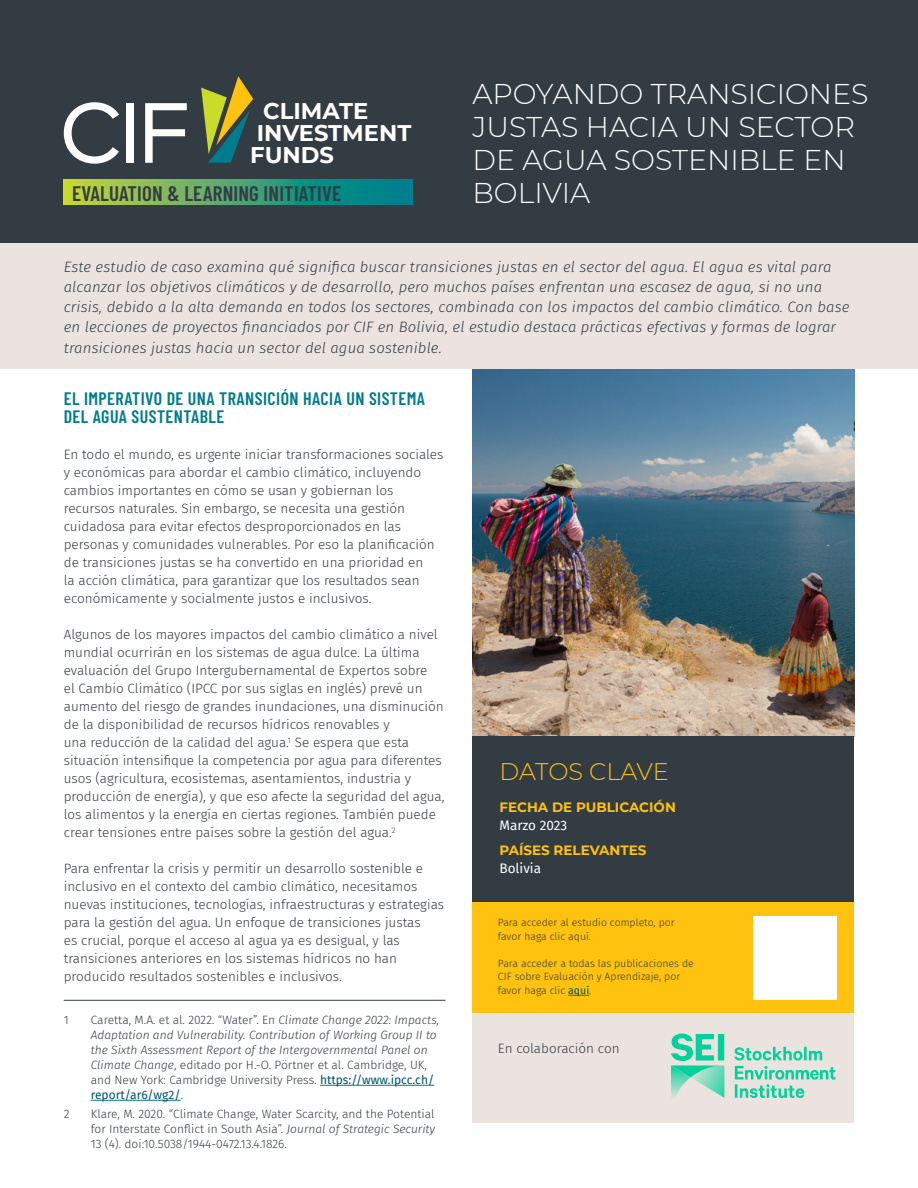
<style>
.page{position:relative;width:918px;height:1188px;background:#fff}
.page>*{position:absolute;margin:0;border:0;box-sizing:border-box;transform-origin:0 0}
.Heading_2_pager{font:300 28.5px/33px "Montserrat";color:#fff}
.Quick_Facts_heading{font:300 24px "Montserrat";letter-spacing:-.01em;color:#ffc20e}
.t1{font:700 22.65px/21.8px "Montserrat";color:#fff}
.Evaluation___Learnin{font:600 21px "Barlow Condensed";letter-spacing:.01em;color:#333c42}
.Headline_paragraph{font:600 18px/18px "Barlow Condensed";letter-spacing:.025em;color:#007c8e}
.Intro_paragraph_text{font:italic 300 15px/20.2px "Fira Sans";letter-spacing:.01em;color:#333c42}
.Text{font:300 13.5px/18px "Fira Sans";color:#333c42}
.Project_Data_bold{font:700 13.5px "Montserrat";color:#ffc20e}
.Project_Data{font:13.5px "Fira Sans";color:#fff}
.Footnote_text{font:italic 300 12px/15px "Fira Sans";color:#333c42}
.Footnote_text-2{font:300 12px/15px "Fira Sans";color:#333c42;text-align:justify}
.Text_small{font:300 10.5px/13.5px "Fira Sans";color:#333c42}
.s1{font-style:normal}
.s2{font-weight:400;font-style:normal;color:#005360}
.s3{font-style:italic}
.s4{font-weight:400;color:#005360}
</style>
<div class="page">
<div style="left:0;top:243px;width:918px;height:126px;background:#ebe3e0"></div>
<div style="left:0;top:0;width:918px;height:243px;background:#333c42"></div>
<img style="left:472px;top:369px;width:382px;height:368px">
<svg style="left:64px;top:180px;width:348px;height:25px;background:#50a66b"></svg>
<svg style="left:64px;top:102px;width:55px;height:62px"></svg>
<div style="left:126px;top:103px;width:7px;height:60px;background:#fff"></div>
<svg style="left:145px;top:103px;width:42px;height:60px"></svg>
<svg style="left:201px;top:76px;width:52px;height:87px"></svg>
<div style="left:472px;top:898px;width:382px;height:114px;background:#ffc20e"></div>
<div style="left:472px;top:737px;width:382px;height:165px;background:#333c42"></div>
<div style="left:753px;top:916px;width:84px;height:84px;background:#fff"></div>
<svg style="left:568px;top:995px;width:21px;height:1px"></svg>
<div style="left:472px;top:1013px;width:382px;height:110px;background:#ebe3e0"></div>
<svg style="left:671px;top:1034px;width:53px;height:64px"></svg>
<svg style="left:734px;top:1047px;width:101px;height:51px"></svg>
<hr style="left:64px;top:1000px;width:381px;height:1px;background:#333c42">
<hr style="left:320px;top:1085px;width:114px;height:1px;background:#007c8e">
<hr style="left:91px;top:1100px;width:90px;height:1px;background:#007c8e">
<p class="t1" style="left:250px;top:99px;width:163px;text-indent:13px">CLIMATE<br>INVESTMENT<br>FUNDS</p>
<p class="Evaluation___Learnin" style="left:72px;top:178px;width:271px">EVALUATION &amp; LEARNING INITIATIVE</p>
<p class="Heading_2_pager" style="left:472px;top:76px;width:398px">APOYANDO TRANSICIONES<br>JUSTAS HACIA UN SECTOR<br>DE AGUA SOSTENIBLE EN<br>BOLIVIA</p>
<p class="Intro_paragraph_text" style="left:64px;top:256px;width:787px">Este estudio de caso examina qué significa buscar transiciones justas en el sector del agua. El agua es vital para alcanzar los objetivos climáticos y de desarrollo, pero muchos países enfrentan una escasez de agua, si no una crisis, debido a la alta demanda en todos los sectores, combinada con los impactos del cambio climático. Con base en lecciones de proyectos financiados por CIF en Bolivia, el estudio destaca prácticas efectivas y formas de lograr transiciones justas hacia un sector del agua sostenible.</p>
<p class="Headline_paragraph" style="left:64px;top:388px;width:363px">EL IMPERATIVO DE UNA TRANSICIÓN HACIA UN SISTEMA<br>DEL AGUA SUSTENTABLE</p>
<p class="Text" style="left:64px;top:445px;width:381px">En todo el mundo, es urgente iniciar transformaciones sociales y económicas para abordar el cambio climático, incluyendo cambios importantes en cómo se usan y gobiernan los recursos naturales. Sin embargo, se necesita una gestión cuidadosa para evitar efectos desproporcionados en las personas y comunidades vulnerables. Por eso la planificación de transiciones justas se ha convertido en una prioridad en<br>la acción climática, para garantizar que los resultados sean económicamente y socialmente justos e inclusivos.</p>
<p class="Text" style="left:64px;top:625px;width:382px">Algunos de los mayores impactos del cambio climático a nivel mundial ocurrirán en los sistemas de agua dulce. La última evaluación del Grupo Intergubernamental de Expertos sobre<br>el Cambio Climático (IPCC por sus siglas en inglés) prevé un aumento del riesgo de grandes inundaciones, una disminución de la disponibilidad de recursos hídricos renovables y<br>una reducción de la calidad del agua.<sup>1</sup> Se espera que esta situación intensifique la competencia por agua para diferentes usos (agricultura, ecosistemas, asentamientos, industria y producción de energía), y que eso afecte la seguridad del agua, los alimentos y la energía en ciertas regiones. También puede crear tensiones entre países sobre la gestión del agua.<sup>2</sup></p>
<p class="Text" style="left:64px;top:859px;width:382px">Para enfrentar la crisis y permitir un desarrollo sostenible e inclusivo en el contexto del cambio climático, necesitamos nuevas instituciones, tecnologías, infraestructuras y estrategias para la gestión del agua. Un enfoque de transiciones justas<br>es crucial, porque el acceso al agua ya es desigual, y las transiciones anteriores en los sistemas hídricos no han producido resultados sostenibles e inclusivos.</p>
<p class="Footnote_text-2" style="left:64px;top:1012px;width:6px">1</p>
<p class="Footnote_text" style="left:91px;top:1012px;width:350px"><span class="s1">Caretta, M.A. et al. 2022. “Water”. En</span> Climate Change 2022: Impacts, Adaptation and Vulnerability. Contribution of Working Group II to the Sixth Assessment Report of the Intergovernmental Panel on Climate Change<span class="s1">, editado por H.-O. Pörtner et al. Cambridge, UK, and New York: Cambridge University Press.</span> <span class="s2">https://www.ipcc.ch/ report/ar6/wg2/</span><span class="s1">.</span></p>
<p class="Footnote_text-2" style="left:64px;top:1106px;width:7px">2</p>
<p class="Footnote_text-2" style="left:91px;top:1106px;width:346px">Klare, M. 2020. “Climate Change, Water Scarcity, and the Potential for Interstate Conflict in South Asia”. <span class="s3">Journal of Strategic Security </span>13 (4). doi:10.5038/1944-0472.13.4.1826.</p>
<p class="Quick_Facts_heading" style="left:500px;top:756px;width:171px">DATOS CLAVE</p>
<p class="Project_Data_bold" style="left:500px;top:797px;width:178px">FECHA DE PUBLICACIÓN</p>
<p class="Project_Data" style="left:500px;top:815px;width:69px">Marzo 2023</p>
<p class="Project_Data_bold" style="left:500px;top:840px;width:149px">PAÍSES RELEVANTES</p>
<p class="Project_Data" style="left:500px;top:858px;width:43px">Bolivia</p>
<p class="Text_small" style="left:498px;top:916px;width:178px">Para acceder al estudio completo, por favor haga clic aquí.</p>
<p class="Text_small" style="left:498px;top:956px;width:197px">Para acceder a todas las publicaciones de<br>CIF sobre Evaluación y Aprendizaje, por favor haga clic <span class="s4">aquí</span>.</p>
<p class="Text" style="left:498px;top:1039px;width:123px">En colaboración con</p>
</div>
